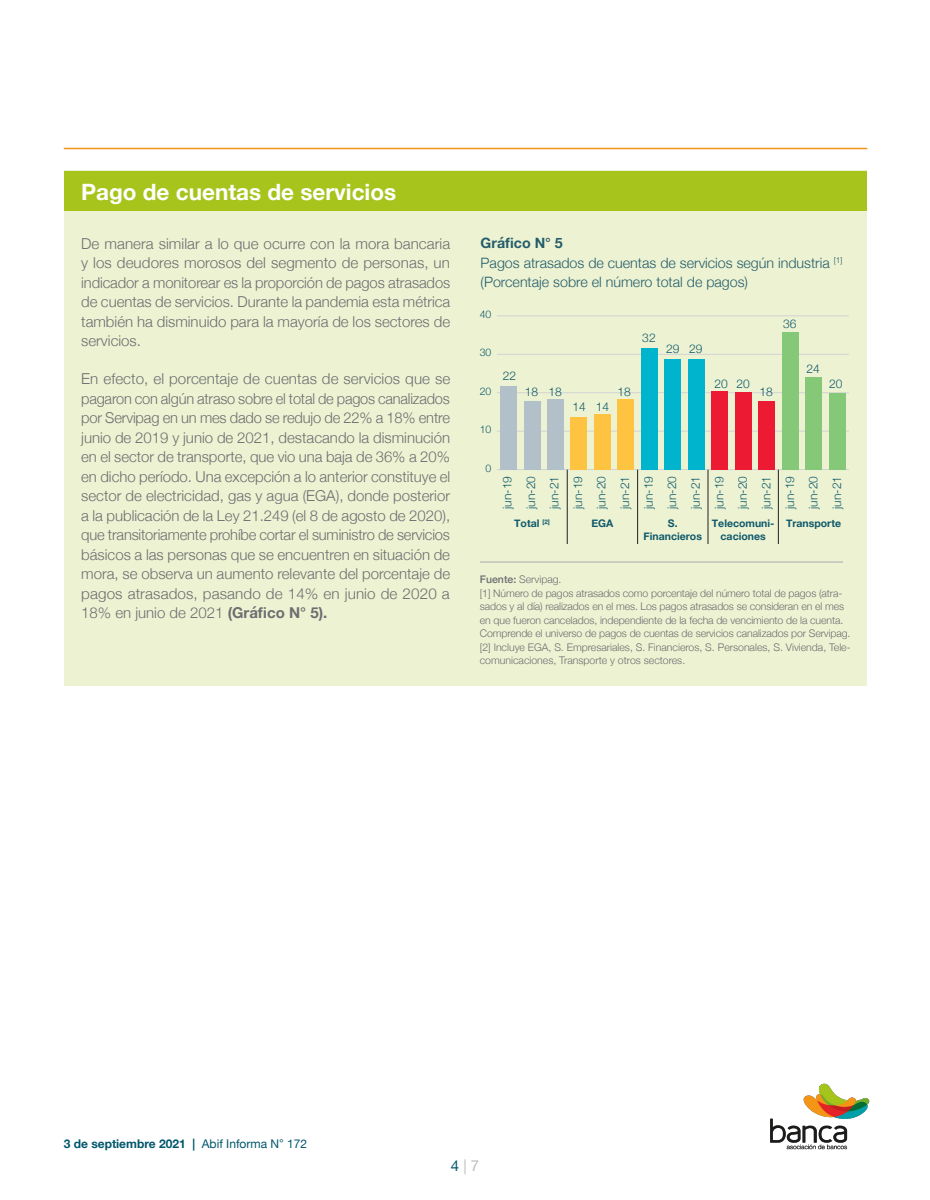
<style>
.page{position:relative;width:930px;height:1200px;background:#fff}
.page>*{position:absolute;margin:0;border:0;box-sizing:border-box;transform-origin:0 0}
.t1{font:700 22.5px "Helvetica Neue";color:#fff}
.t2{font:300 15px/19.5px "Helvetica Neue";color:#6c6d70;text-align:justify}
.t3{font:15px "Helvetica Neue";color:#bcbdc0}
.t4{font:300 14.25px/19.5px "Helvetica Neue";color:#245c6b}
.t5{font:300 12px/23.5px "Helvetica Neue";color:#0f596c;text-align:justify}
.t6{font:700 12px "Helvetica Neue";color:#00576c}
.t7{font:300 10.5px/13.5px "Helvetica Neue";letter-spacing:-.01em;color:#6c6d70}
.t8{font:700 10.5px/12.6px "Helvetica Neue";color:#0f596c;text-align:center}
.t9{font:300 10.5px "Helvetica Neue";color:#0f596c}
.t10{font:700 6.15px "Helvetica Neue";color:#0f596c}
.s1{font-weight:700}
.s2{font-weight:500}
.s3{font-weight:400}
.s4{font-family:"Arial";font-weight:400}
.s5{color:#00576c}
</style>
<div class="page">
<div style="left:64px;top:171px;width:802px;height:515px;background:#edf3d2"></div>
<div style="left:64px;top:171px;width:802px;height:40px;background:#a6c41c"></div>
<img style="left:770px;top:1083px;width:100px;height:67px">
<hr style="left:64px;top:148px;width:803px;height:1px;background:#f49517">
<hr style="left:480px;top:562px;width:363px;height:1px;background:#a8a9ad">
<hr style="left:497px;top:469px;width:352px;height:1px;background:#d1d2d4">
<hr style="left:497px;top:431px;width:352px;height:1px;background:#d1d2d4">
<hr style="left:497px;top:392px;width:352px;height:1px;background:#d1d2d4">
<hr style="left:497px;top:354px;width:352px;height:1px;background:#d1d2d4">
<hr style="left:497px;top:316px;width:352px;height:1px;background:#d1d2d4">
<div style="left:500px;top:387px;width:17px;height:83px;background:#b1c0c9"></div>
<div style="left:524px;top:401px;width:17px;height:69px;background:#b1c0c9"></div>
<div style="left:547px;top:399px;width:17px;height:71px;background:#b1c0c9"></div>
<div style="left:571px;top:417px;width:16px;height:53px;background:#fec340"></div>
<div style="left:594px;top:414px;width:17px;height:56px;background:#fec340"></div>
<div style="left:617px;top:399px;width:17px;height:71px;background:#fec340"></div>
<div style="left:641px;top:348px;width:17px;height:122px;background:#00b4cd"></div>
<div style="left:664px;top:359px;width:17px;height:111px;background:#00b4cd"></div>
<div style="left:688px;top:360px;width:17px;height:110px;background:#00b4cd"></div>
<div style="left:711px;top:391px;width:17px;height:79px;background:#ed1a33"></div>
<div style="left:735px;top:392px;width:17px;height:78px;background:#ed1a33"></div>
<div style="left:758px;top:401px;width:17px;height:69px;background:#ed1a33"></div>
<div style="left:782px;top:333px;width:17px;height:137px;background:#85c878"></div>
<div style="left:805px;top:377px;width:17px;height:93px;background:#85c878"></div>
<div style="left:829px;top:393px;width:16px;height:77px;background:#85c878"></div>
<hr style="left:567px;top:470px;width:1px;height:74px;background:#231f20">
<hr style="left:637px;top:470px;width:1px;height:74px;background:#231f20">
<hr style="left:708px;top:470px;width:1px;height:74px;background:#231f20">
<hr style="left:778px;top:470px;width:1px;height:74px;background:#231f20">
<h1 class="t1" style="left:81px;top:174px;width:316px">Pago de cuentas de servicios</h1>
<p class="t2" style="left:81px;top:233px;width:371px">De manera similar a lo que ocurre con la mora bancaria y los deudores morosos del segmento de personas, un indicador a monitorear es la proporción de pagos atrasados de cuentas de servicios. Durante la pandemia esta métrica también ha disminuido para la mayoría de los sectores de servicios.</p>
<p class="t2" style="left:81px;top:368px;width:371px">En efecto, el porcentaje de cuentas de servicios que se pagaron con algún atraso sobre el total de pagos canalizados por Servipag en un mes dado se redujo de 22% a 18% entre junio de 2019 y junio de 2021, destacando la disminución en el sector de transporte, que vio una baja de 36% a 20% en dicho período. Una excepción a lo anterior constituye el sector de electricidad, gas y agua (EGA), donde posterior a la publicación de la Ley 21.249 (el 8 de agosto de 2020), que transitoriamente prohíbe cortar el suministro de servicios básicos a las personas que se encuentren en situación de mora, se observa un aumento relevante del porcentaje de pagos atrasados, pasando de 14% en junio de 2020 a 18% en junio de 2021 <span class="s1">(Gráfico N° 5).</span></p>
<p class="t4" style="left:481px;top:232px;width:363px"><span class="s1">Gráfico N° 5<br></span>Pagos atrasados de cuentas de servicios según industria <sup>[1] </sup>(Porcentaje sobre el número total de pagos)</p>
<p class="t9" style="left:480px;top:306px;width:13px">40</p>
<p class="t9" style="left:480px;top:344px;width:13px">30</p>
<p class="t9" style="left:480px;top:383px;width:13px">20</p>
<p class="t9" style="left:480px;top:421px;width:13px">10</p>
<p class="t5" style="left:503px;top:363px;width:15px">22</p>
<p class="t5" style="left:642px;top:325px;width:15px">32</p>
<p class="t5" style="left:666px;top:336px;width:38px">29 29</p>
<p class="t5" style="left:783px;top:311px;width:15px">36</p>
<p class="t5" style="left:807px;top:356px;width:15px">24</p>
<p class="t5" style="left:714px;top:371px;width:37px">20 20</p>
<p class="t5" style="left:829px;top:371px;width:15px">20</p>
<p class="t5" style="left:525px;top:379px;width:38px">18 18</p>
<p class="t5" style="left:617px;top:379px;width:15px">18</p>
<p class="t5" style="left:759px;top:379px;width:15px">18</p>
<p class="t5" style="left:572px;top:394px;width:38px">14 14</p>
<p class="t9" style="left:486px;top:459px;width:7px">0</p>
<p class="t5" style="left:495px;top:509px;width:34px;rotate:-90deg">jun-19 jun-20 jun-21 jun-19 jun-20 jun-21 jun-19 jun-20 jun-21 jun-19 jun-20 jun-21 jun-19 jun-20 jun-21</p>
<p class="t10" style="left:542px;top:517px;width:9px">[2]</p>
<p class="t8" style="left:591px;top:518px;width:23px">EGA</p>
<p class="t8" style="left:644px;top:518px;width:60px">S.<br>Financieros</p>
<p class="t8" style="left:712px;top:518px;width:64px">Telecomuni&shy;caciones</p>
<p class="t8" style="left:514px;top:518px;width:27px">Total</p>
<p class="t8" style="left:786px;top:518px;width:57px">Transporte</p>
<p class="t7" style="left:480px;top:572px;width:372px"><span class="s2">Fuente:</span> Servipag.<br>[1] Número de pagos atrasados como porcentaje del número total de pagos (atra&shy;sados y al día) realizados en el mes. Los pagos atrasados se consideran en el mes en que fueron cancelados, independiente de la fecha de vencimiento de la cuenta.<br>Comprende el universo de pagos de cuentas de servicios canalizados por Servipag. [2] Incluye EGA, S. Empresariales, S. Financieros, S. Personales, S. Vivienda, Tele&shy;comunicaciones, Transporte y otros sectores.</p>
<p class="t6" style="left:64px;top:1134px;width:245px">3 de septiembre 2021 | <span class="s3">Abif Informa N</span><span class="s4">°</span> <span class="s3">172</span></p>
<p class="t3" style="left:451px;top:1155px;width:30px"><span class="s5">4</span> | 7</p>
</div>
